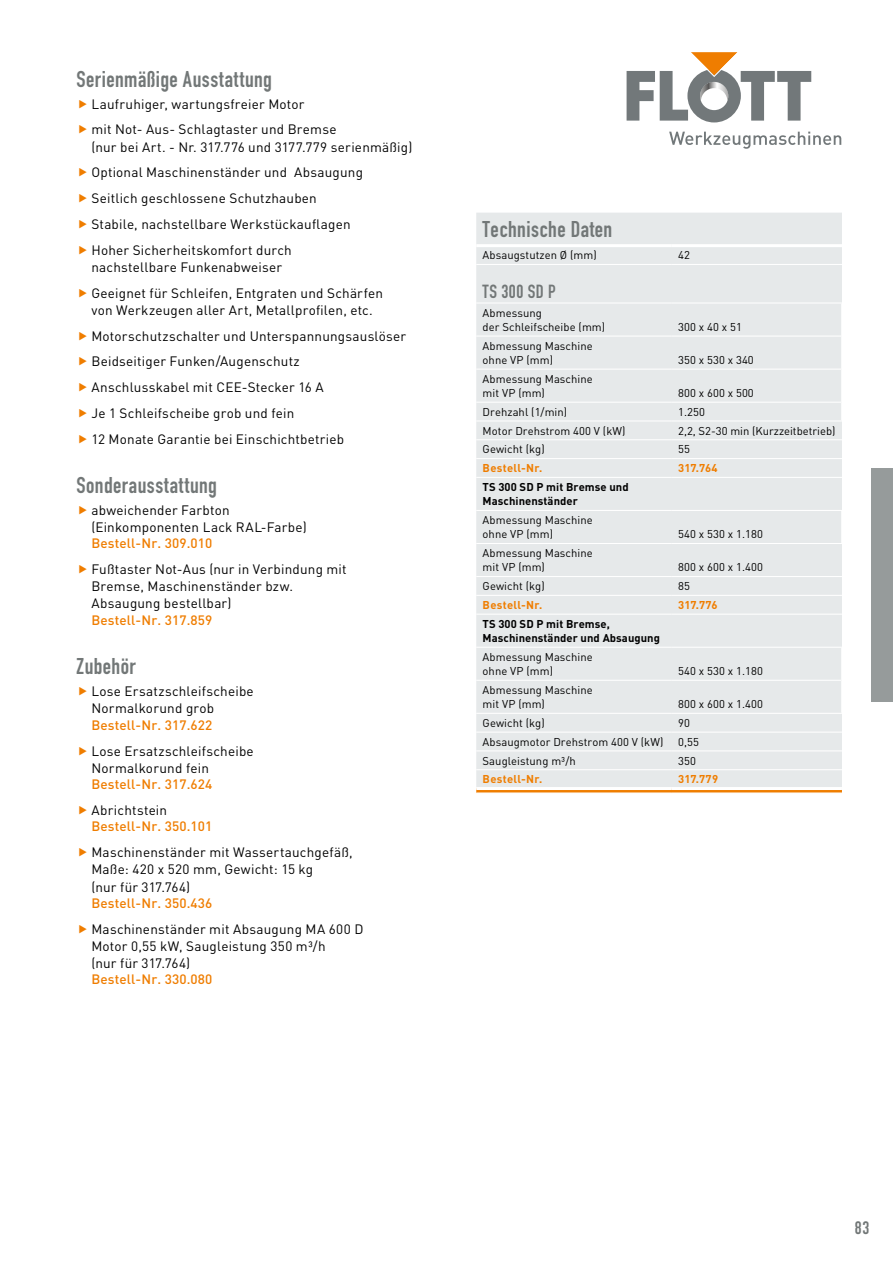
<style>
.page{position:relative;width:893px;height:1263px;background:#fff}
.page>*{position:absolute;margin:0;border:0;box-sizing:border-box;transform-origin:0 0}
.t1{font:700 22.5px "DIN Condensed";letter-spacing:.02em;color:#727777}
.t2{font:700 18.75px "DIN Condensed";letter-spacing:.03em;color:#727777}
.t3{font:18px "DIN Condensed";color:#727777}
.t4{font:13.5px/25.8px "DIN Pro";letter-spacing:.015em;color:#000}
.t5{font:500 13.5px "DIN Pro";letter-spacing:.01em;color:#ef7d00}
.t6{font:11.25px/14.2px "DIN Pro";letter-spacing:.005em;color:#000}
.t7{font:700 11.25px/14.2px "DIN Pro";letter-spacing:.005em;color:#000}
.t8{font:700 11.25px "DIN Pro";letter-spacing:.025em;color:#ef7d00}
</style>
<div class="page">
<div style="left:476px;top:213px;width:366px;height:574px;background:#e6e9ea"></div>
<svg style="left:476px;top:790px;width:366px;height:2px"></svg>
<hr style="left:476px;top:264px;width:196px;height:1px;background:#fff">
<hr style="left:672px;top:264px;width:170px;height:1px;background:#fff">
<hr style="left:476px;top:302px;width:196px;height:2px;background:#fff">
<hr style="left:672px;top:302px;width:171px;height:2px;background:#fff">
<hr style="left:476px;top:336px;width:196px;height:1px;background:#fff">
<hr style="left:672px;top:336px;width:169px;height:1px;background:#fff">
<hr style="left:476px;top:369px;width:196px;height:1px;background:#fff">
<hr style="left:672px;top:369px;width:169px;height:1px;background:#fff">
<hr style="left:476px;top:402px;width:196px;height:1px;background:#fff">
<hr style="left:672px;top:402px;width:169px;height:1px;background:#fff">
<hr style="left:476px;top:420px;width:196px;height:1px;background:#fff">
<hr style="left:672px;top:420px;width:171px;height:1px;background:#fff">
<hr style="left:476px;top:439px;width:196px;height:1px;background:#fff">
<hr style="left:672px;top:439px;width:170px;height:1px;background:#fff">
<hr style="left:476px;top:458px;width:196px;height:1px;background:#fff">
<hr style="left:672px;top:458px;width:170px;height:1px;background:#fff">
<hr style="left:476px;top:477px;width:196px;height:1px;background:#fff">
<hr style="left:672px;top:477px;width:170px;height:1px;background:#fff">
<hr style="left:476px;top:510px;width:196px;height:1px;background:#fff">
<hr style="left:672px;top:510px;width:171px;height:1px;background:#fff">
<hr style="left:476px;top:543px;width:196px;height:1px;background:#fff">
<hr style="left:672px;top:543px;width:171px;height:1px;background:#fff">
<hr style="left:476px;top:576px;width:196px;height:1px;background:#fff">
<hr style="left:672px;top:576px;width:170px;height:1px;background:#fff">
<hr style="left:476px;top:595px;width:196px;height:1px;background:#fff">
<hr style="left:672px;top:595px;width:170px;height:1px;background:#fff">
<hr style="left:476px;top:614px;width:196px;height:1px;background:#fff">
<hr style="left:672px;top:614px;width:170px;height:1px;background:#fff">
<hr style="left:476px;top:647px;width:196px;height:1px;background:#fff">
<hr style="left:672px;top:647px;width:171px;height:1px;background:#fff">
<hr style="left:476px;top:680px;width:196px;height:1px;background:#fff">
<hr style="left:672px;top:680px;width:169px;height:1px;background:#fff">
<hr style="left:476px;top:713px;width:196px;height:1px;background:#fff">
<hr style="left:672px;top:713px;width:171px;height:1px;background:#fff">
<hr style="left:476px;top:731px;width:196px;height:2px;background:#fff">
<hr style="left:672px;top:731px;width:170px;height:2px;background:#fff">
<hr style="left:476px;top:750px;width:196px;height:1px;background:#fff">
<hr style="left:672px;top:750px;width:170px;height:1px;background:#fff">
<hr style="left:476px;top:769px;width:196px;height:1px;background:#fff">
<hr style="left:672px;top:769px;width:170px;height:1px;background:#fff">
<hr style="left:841px;top:304px;width:2px;height:32px;background:#fff">
<hr style="left:841px;top:336px;width:2px;height:33px;background:#fff">
<hr style="left:841px;top:369px;width:2px;height:33px;background:#fff">
<svg style="left:841px;top:402px;width:1px;height:18px"></svg>
<hr style="left:841px;top:511px;width:2px;height:32px;background:#fff">
<hr style="left:841px;top:648px;width:2px;height:32px;background:#fff">
<hr style="left:841px;top:680px;width:2px;height:33px;background:#fff">
<hr style="left:476px;top:244px;width:196px;height:3px;background:#fff">
<hr style="left:672px;top:244px;width:170px;height:3px;background:#fff">
<svg style="left:669px;top:132px;width:172px;height:17px"></svg>
<svg style="left:627px;top:52px;width:184px;height:70px"></svg>
<div style="left:872px;top:468px;width:21px;height:234px;background:#969b9b"></div>
<h1 class="t1" style="left:77px;top:64px;width:197px">Serienmäßige Ausstattung</h1>
<p class="t4" style="left:91px;top:90px;width:247px">Laufruhiger, wartungsfreier Motor<br>mit Not- Aus- Schlagtaster und Bremse</p>
<p class="t4" style="left:91px;top:133px;width:322px">(nur bei Art. - Nr. 317.776 und 3177.779 serienmäßig)<br>Optional Maschinenständer und Absaugung Seitlich geschlossene Schutzhauben<br>Stabile, nachstellbare Werkstückauflagen<br>Hoher Sicherheitskomfort durch</p>
<p class="t4" style="left:91px;top:253px;width:293px">nachstellbare Funkenabweiser<br>Geeignet für Schleifen, Entgraten und Schärfen</p>
<p class="t4" style="left:91px;top:297px;width:316px">von Werkzeugen aller Art, Metallprofilen, etc.<br>Motorschutzschalter und Unterspannungsauslöser Beidseitiger Funken/Augenschutz<br>Anschlusskabel mit CEE-Stecker 16 A<br>Je 1 Schleifscheibe grob und fein<br>12 Monate Garantie bei Einschichtbetrieb</p>
<h1 class="t1" style="left:77px;top:470px;width:142px">Sonderausstattung</h1>
<p class="t4" style="left:91px;top:501px;width:217px;line-height:17.2px">abweichender Farbton (Einkomponenten Lack RAL-Farbe)</p>
<p class="t5" style="left:91px;top:532px;width:123px">Bestell-Nr. 309.010</p>
<p class="t4" style="left:91px;top:560px;width:257px;line-height:17.2px">Fußtaster Not-Aus (nur in Verbindung mit<br>Bremse, Maschinenständer bzw.<br>Absaugung bestellbar)</p>
<p class="t5" style="left:91px;top:609px;width:123px">Bestell-Nr. 317.859</p>
<h1 class="t1" style="left:77px;top:651px;width:61px">Zubehör</h1>
<p class="t4" style="left:91px;top:681px;width:164px;line-height:17.2px">Lose Ersatzschleifscheibe<br>Normalkorund grob</p>
<p class="t5" style="left:91px;top:714px;width:123px">Bestell-Nr. 317.622</p>
<p class="t4" style="left:91px;top:742px;width:164px;line-height:17.2px">Lose Ersatzschleifscheibe<br>Normalkorund fein</p>
<p class="t5" style="left:91px;top:773px;width:123px">Bestell-Nr. 317.624</p>
<p class="t4" style="left:91px;top:797px;width:77px">Abrichtstein</p>
<p class="t5" style="left:91px;top:815px;width:123px">Bestell-Nr. 350.101</p>
<p class="t4" style="left:91px;top:843px;width:263px;line-height:17.2px">Maschinenständer mit Wassertauchgefäß,<br>Maße: 420 x 520 mm, Gewicht: 15 kg<br>(nur für 317.764)</p>
<p class="t5" style="left:91px;top:892px;width:123px">Bestell-Nr. 350.436</p>
<p class="t4" style="left:91px;top:919px;width:274px;line-height:17.2px">Maschinenständer mit Absaugung MA 600 D<br>Motor 0,55 kW, Saugleistung 350 m³/h<br>(nur für 317.764)</p>
<p class="t5" style="left:91px;top:968px;width:123px">Bestell-Nr. 330.080</p>
<h1 class="t1" style="left:483px;top:214px;width:131px">Technische Daten</h1>
<p class="t6" style="left:483px;top:248px;width:116px">Absaugstutzen Ø (mm)</p>
<p class="t6" style="left:678px;top:248px;width:13px">42</p>
<h2 class="t2" style="left:483px;top:279px;width:75px">TS 300 SD P</h2>
<p class="t6" style="left:483px;top:305px;width:124px">Abmessung<br>der Schleifscheibe (mm)</p>
<p class="t6" style="left:678px;top:319px;width:65px">300 x 40 x 51</p>
<p class="t6" style="left:483px;top:338px;width:112px">Abmessung Maschine ohne VP (mm)</p>
<p class="t6" style="left:483px;top:371px;width:112px">Abmessung Maschine mit VP (mm)</p>
<p class="t6" style="left:678px;top:352px;width:77px">350 x 530 x 340</p>
<p class="t6" style="left:678px;top:385px;width:77px">800 x 600 x 500</p>
<p class="t6" style="left:483px;top:404px;width:86px">Drehzahl (1/min)</p>
<p class="t6" style="left:678px;top:404px;width:28px">1.250</p>
<p class="t6" style="left:483px;top:423px;width:144px">Motor Drehstrom 400 V (kW)</p>
<p class="t6" style="left:678px;top:423px;width:159px">2,2, S2-30 min (Kurzzeitbetrieb)</p>
<p class="t6" style="left:483px;top:442px;width:64px">Gewicht (kg)</p>
<p class="t6" style="left:678px;top:442px;width:13px">55</p>
<p class="t8" style="left:483px;top:459px;width:61px">Bestell-Nr.</p>
<p class="t8" style="left:678px;top:459px;width:41px">317.764</p>
<p class="t7" style="left:483px;top:478px;width:148px">TS 300 SD P mit Bremse und<br>Maschinenständer</p>
<p class="t6" style="left:483px;top:512px;width:112px">Abmessung Maschine ohne VP (mm)</p>
<p class="t6" style="left:678px;top:527px;width:86px">540 x 530 x 1.180</p>
<p class="t6" style="left:483px;top:545px;width:112px">Abmessung Maschine mit VP (mm)</p>
<p class="t6" style="left:678px;top:560px;width:86px">800 x 600 x 1.400</p>
<p class="t6" style="left:483px;top:579px;width:64px">Gewicht (kg)</p>
<p class="t6" style="left:678px;top:579px;width:13px">85</p>
<p class="t8" style="left:483px;top:596px;width:61px">Bestell-Nr.</p>
<p class="t8" style="left:678px;top:596px;width:41px">317.776</p>
<p class="t7" style="left:483px;top:615px;width:179px">TS 300 SD P mit Bremse,<br>Maschinenständer und Absaugung</p>
<p class="t6" style="left:483px;top:649px;width:112px">Abmessung Maschine ohne VP (mm)</p>
<p class="t6" style="left:678px;top:663px;width:86px">540 x 530 x 1.180</p>
<p class="t6" style="left:483px;top:682px;width:112px">Abmessung Maschine mit VP (mm)</p>
<p class="t6" style="left:678px;top:696px;width:86px">800 x 600 x 1.400</p>
<p class="t6" style="left:483px;top:715px;width:64px">Gewicht (kg)</p>
<p class="t6" style="left:678px;top:715px;width:13px">90</p>
<p class="t6" style="left:483px;top:734px;width:182px">Absaugmotor Drehstrom 400 V (kW)</p>
<p class="t6" style="left:678px;top:734px;width:22px">0,55</p>
<p class="t6" style="left:483px;top:753px;width:95px">Saugleistung m³/h</p>
<p class="t6" style="left:678px;top:753px;width:19px">350</p>
<p class="t8" style="left:483px;top:770px;width:61px">Bestell-Nr.</p>
<p class="t8" style="left:678px;top:770px;width:41px">317.779</p>
<h3 class="t3" style="left:854px;top:1218px;width:17px">83</h3>
</div>
